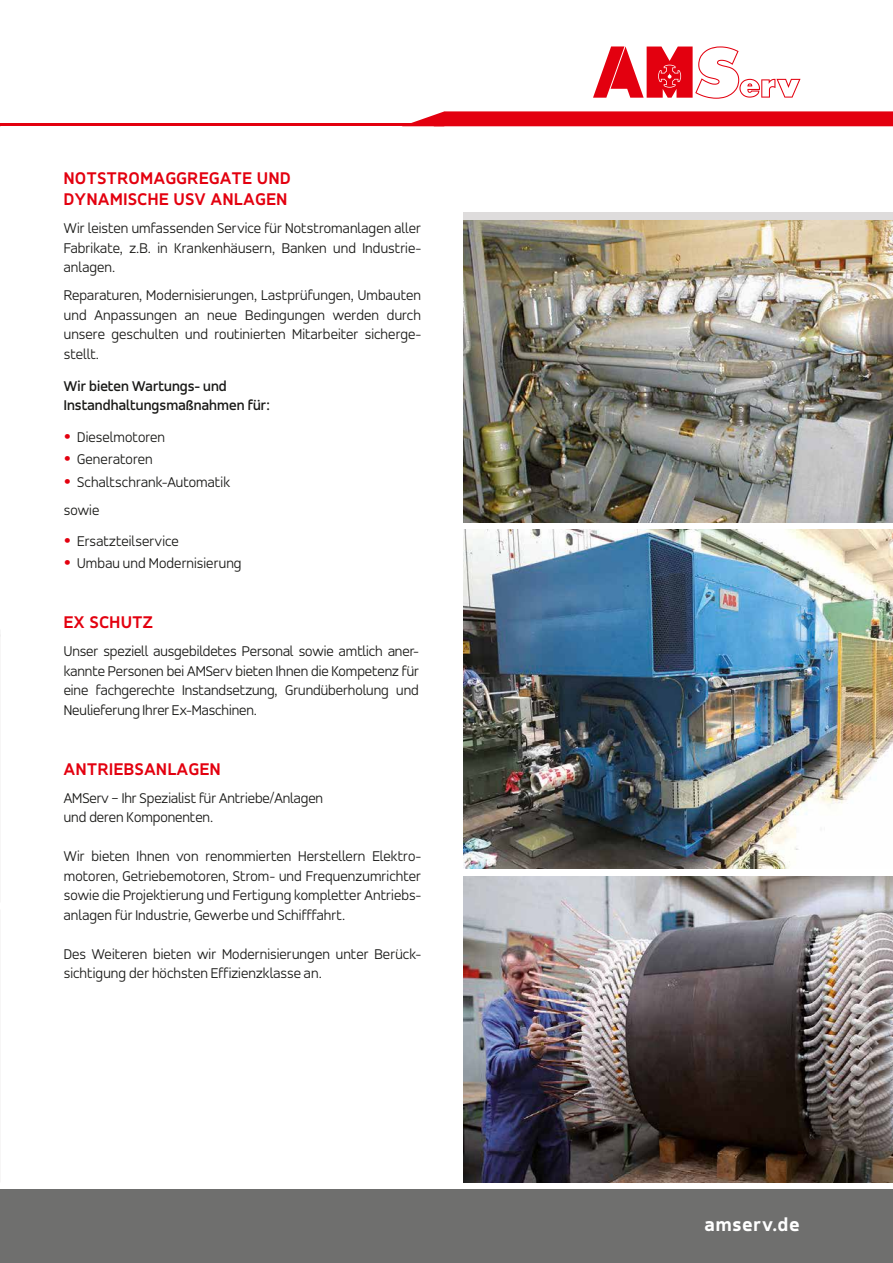
<style>
.page{position:relative;width:893px;height:1263px;background:#fff}
.page>*{position:absolute;margin:0;border:0;box-sizing:border-box;transform-origin:0 0}
.t1{font:800 19.5px "Accord";letter-spacing:.05em;color:#fff}
.t2{font:700 18px/21.6px "Accord";letter-spacing:.04em;color:#e3000f}
.t3{font:300 15px/19.5px "Accord";letter-spacing:.005em;color:#1a1a18;text-align:justify}
.t4{font:500 15px/19.5px "Accord";letter-spacing:.01em;color:#1a1a18}
.s1{font-size:27px;color:#e3000f}
</style>
<div class="page">
<svg style="left:411px;top:111px;width:482px;height:12px;background:#e4111f"></svg>
<hr style="left:0;top:123px;width:893px;height:3px;background:#e3000f">
<div style="left:0;top:1189px;width:893px;height:74px;background:#6f6f6e"></div>
<svg style="left:593px;top:46px;width:207px;height:53px"></svg>
<img style="left:463px;top:876px;width:430px;height:307px">
<img style="left:463px;top:220px;width:430px;height:302px">
<img style="left:463px;top:529px;width:430px;height:339px">
<div style="left:463px;top:212px;width:430px;height:8px;background:#dedcdc"></div>
<p class="t2" style="left:64px;top:167px;width:228px">NOTSTROMAGGREGATE UND<br>DYNAMISCHE USV ANLAGEN</p>
<p class="t3" style="left:64px;top:219px;width:359px">Wir leisten umfassenden Service für Notstromanlagen aller Fabrikate, z.B. in Krankenhäusern, Banken und Industrie&shy;anlagen.</p>
<p class="t3" style="left:64px;top:286px;width:359px">Reparaturen, Modernisierungen, Lastprüfungen, Umbauten und Anpassungen an neue Bedingungen werden durch unsere geschulten und routinierten Mitarbeiter sicherge&shy;stellt.</p>
<p class="t4" style="left:64px;top:376px;width:208px">Wir bieten Wartungs- und<br>Instandhaltungsmaßnahmen für:</p>
<p class="t3" style="left:64px;top:427px;width:103px"><span class="s1">•</span> Dieselmotoren</p>
<p class="t3" style="left:64px;top:449px;width:90px"><span class="s1">•</span> Generatoren</p>
<p class="t3" style="left:64px;top:468px;width:168px;line-height:28px"><span class="s1">•</span> Schaltschrank-Automatik sowie</p>
<p class="t3" style="left:64px;top:531px;width:116px"><span class="s1">•</span> Ersatzteilservice</p>
<p class="t3" style="left:64px;top:553px;width:179px"><span class="s1">•</span> Umbau und Modernisierung</p>
<p class="t2" style="left:64px;top:611px;width:90px">EX SCHUTZ</p>
<p class="t3" style="left:64px;top:641px;width:357px">Unser speziell ausgebildetes Personal sowie amtlich aner&shy;kannte Personen bei AMServ bieten Ihnen die Kompetenz für eine fachgerechte Instandsetzung, Grundüberholung und Neulieferung Ihrer Ex-Maschinen.</p>
<p class="t2" style="left:64px;top:758px;width:158px">ANTRIEBSANLAGEN</p>
<p class="t3" style="left:64px;top:788px;width:261px">AMServ – Ihr Spezialist für Antriebe/Anlagen und deren Komponenten.</p>
<p class="t3" style="left:64px;top:846px;width:359px">Wir bieten Ihnen von renommierten Herstellern Elektro&shy;motoren, Getriebemotoren, Strom- und Frequenzumrichter sowie die Projektierung und Fertigung kompletter Antriebs&shy;anlagen für Industrie, Gewerbe und Schifffahrt.</p>
<p class="t3" style="left:64px;top:944px;width:359px">Des Weiteren bieten wir Modernisierungen unter Berück&shy;sichtigung der höchsten Effizienzklasse an.</p>
<h1 class="t1" style="left:705px;top:1213px;width:96px">amserv.de</h1>
</div>
